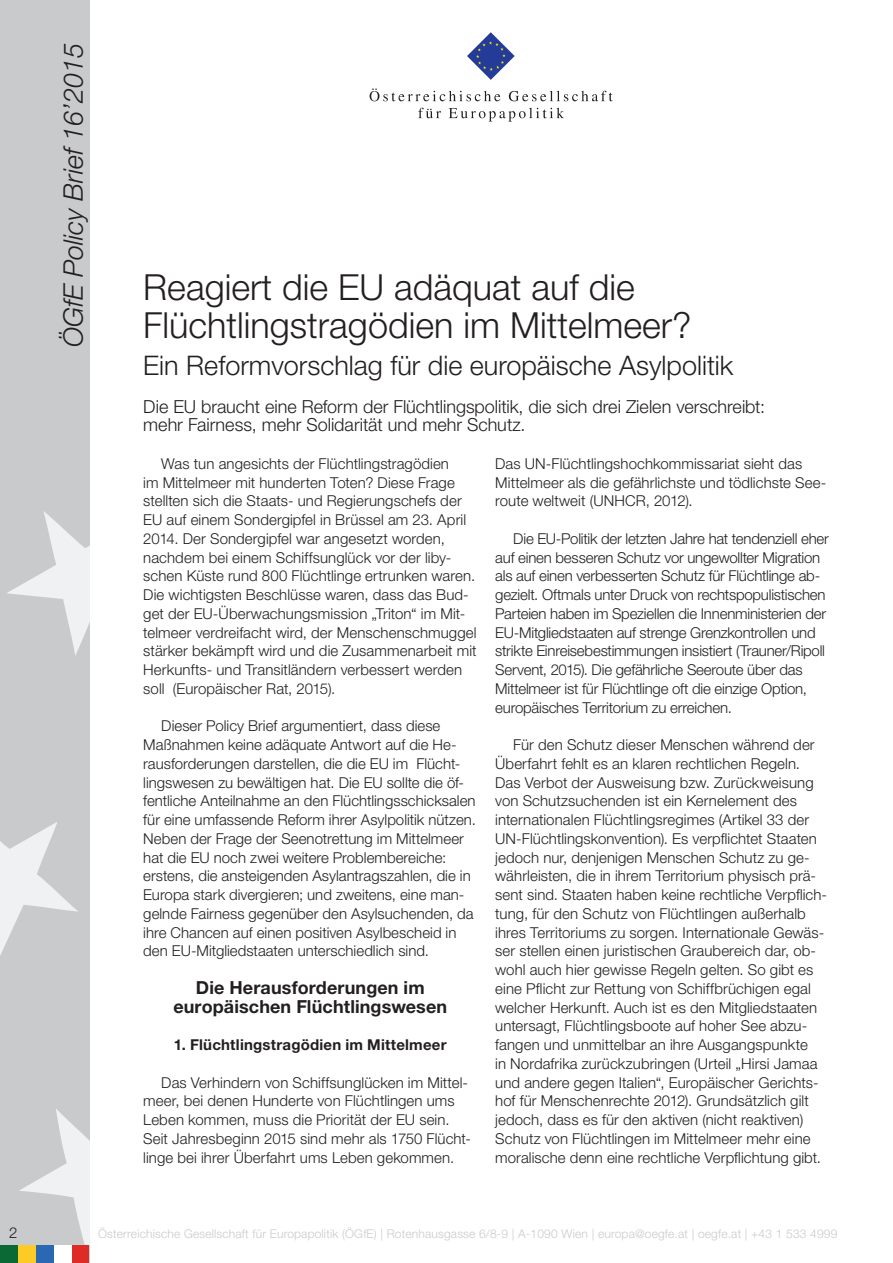
<style>
.page{position:relative;width:893px;height:1263px;background:#fff}
.page>*{position:absolute;margin:0;border:0;box-sizing:border-box;transform-origin:0 0}
.t1{font:300 36px/37.5px "Helvetica Neue LT Std";color:#231f20}
.Untertitel{font:300 27px "Helvetica Neue LT Std";color:#231f20}
.t2{font:italic 300 27px "Helvetica Neue LT Std";color:#231f20}
.Zwischenüberschrift{font:300 18px/18.8px "Helvetica Neue LT Std";color:#231f20}
.Zwischenüberschrift-2{font:700 18px/18.8px "Helvetica Neue LT Std";letter-spacing:.005em;color:#231f20;text-align:center}
.Standard_Paragraph{font:300 15px/18.8px "Helvetica Neue LT Std";letter-spacing:.005em;color:#231f20}
.Standard_Paragraph-2{font:300 15px/18.8px "Helvetica Neue LT Std";letter-spacing:-.015em;color:#231f20}
.Zwischenüberschrift-3{font:700 15px "Helvetica Neue LT Std";letter-spacing:.015em;color:#231f20}
.t3{font:300 12px "Helvetica Neue LT Std";letter-spacing:.015em;color:#c9cacc}
</style>
<div class="page">
<div style="left:0;top:0;width:89px;height:1263px;background:#c9cacc"></div>
<svg style="left:19px;top:1109px;width:70px;height:136px"></svg>
<svg style="left:0;top:822px;width:78px;height:134px"></svg>
<svg style="left:7px;top:511px;width:82px;height:144px"></svg>
<div style="left:18px;top:1245px;width:18px;height:18px;background:#fecb26"></div>
<div style="left:36px;top:1245px;width:18px;height:18px;background:#2b68b3"></div>
<div style="left:71px;top:1245px;width:18px;height:18px;background:#de2b26"></div>
<div style="left:0;top:1245px;width:18px;height:18px;background:#0b6936"></div>
<div style="left:54px;top:1245px;width:17px;height:18px;background:#fff"></div>
<svg style="left:467px;top:32px;width:48px;height:48px"></svg>
<svg style="left:370px;top:88px;width:130px;height:13px"></svg>
<svg style="left:509px;top:91px;width:104px;height:10px"></svg>
<svg style="left:418px;top:108px;width:23px;height:10px"></svg>
<svg style="left:449px;top:108px;width:115px;height:14px"></svg>
<h2 class="t2" style="left:57px;top:347px;width:305px;rotate:-90deg">ÖGfE Policy Brief 16’2015</h2>
<p class="t1" style="left:143px;top:268px;width:550px">Reagiert die EU adäquat auf die<br>Flüchtlingstragödien im Mittelmeer?</p>
<p class="Untertitel" style="left:143px;top:349px;width:592px">Ein Reformvorschlag für die europäische Asylpolitik</p>
<p class="Zwischenüberschrift" style="left:143px;top:396px;width:623px">Die EU braucht eine Reform der Flüchtlingspolitik, die sich drei Zielen verschreibt: mehr Fairness, mehr Solidarität und mehr Schutz.</p>
<p class="Standard_Paragraph" style="left:143px;top:454px;width:335px;text-indent:18px">Was tun angesichts der Flüchtlingstragödien<br>im Mittelmeer mit hunderten Toten? Diese Frage stellten sich die Staats- und Regierungschefs der EU auf einem Sondergipfel in Brüssel am 23. April 2014. Der Sondergipfel war angesetzt worden, nachdem bei einem Schiffsunglück vor der liby&shy;schen Küste rund 800 Flüchtlinge ertrunken waren.<br>Die wichtigsten Beschlüsse waren, dass das Bud&shy;get der EU-Überwachungsmission „Triton“ im Mit&shy;telmeer verdreifacht wird, der Menschenschmuggel stärker bekämpft wird und die Zusammenarbeit mit Herkunfts- und Transitländern verbessert werden soll (Europäischer Rat, 2015).</p>
<p class="Standard_Paragraph" style="left:143px;top:716px;width:334px;text-indent:18px">Dieser Policy Brief argumentiert, dass diese Maßnahmen keine adäquate Antwort auf die He&shy;rausforderungen darstellen, die die EU im Flücht&shy;lingswesen zu bewältigen hat. Die EU sollte die öf&shy;fentliche Anteilnahme an den Flüchtlingsschicksalen für eine umfassende Reform ihrer Asylpolitik nützen.<br>Neben der Frage der Seenotrettung im Mittelmeer hat die EU noch zwei weitere Problembereiche: erstens, die ansteigenden Asylantragszahlen, die in Europa stark divergieren; und zweitens, eine man&shy;gelnde Fairness gegenüber den Asylsuchenden, da ihre Chancen auf einen positiven Asylbescheid in den EU-Mitgliedstaaten unterschiedlich sind.</p>
<p class="Zwischenüberschrift-2" style="left:173px;top:978px;width:275px">Die Herausforderungen im europäischen Flüchtlingswesen</p>
<p class="Zwischenüberschrift-3" style="left:174px;top:1035px;width:274px">1. Flüchtlingstragödien im Mittelmeer</p>
<p class="Standard_Paragraph" style="left:143px;top:1072px;width:329px;text-indent:18px">Das Verhindern von Schiffsunglücken im Mittel&shy;meer, bei denen Hunderte von Flüchtlingen ums Leben kommen, muss die Priorität der EU sein.<br>Seit Jahresbeginn 2015 sind mehr als 1750 Flücht&shy;linge bei ihrer Überfahrt ums Leben gekommen.</p>
<p class="Standard_Paragraph" style="left:495px;top:454px;width:332px">Das UN-Flüchtlingshochkommissariat sieht das<br>Mittelmeer als die gefährlichste und tödlichste See&shy;route weltweit (UNHCR, 2012).</p>
<p class="Standard_Paragraph-2" style="left:495px;top:529px;width:335px;text-indent:18px">Die EU-Politik der letzten Jahre hat tendenziell eher auf einen besseren Schutz vor ungewollter Migration als auf einen verbesserten Schutz für Flüchtlinge ab&shy;gezielt. Oftmals unter Druck von rechtspopulistischen Parteien haben im Speziellen die Innenministerien der EU-Mitgliedstaaten auf strenge Grenzkontrollen und strikte Einreisebestimmungen insistiert (Trauner/Ripoll Servent, 2015). Die gefährliche Seeroute über das Mittelmeer ist für Flüchtlinge oft die einzige Option, europäisches Territorium zu erreichen.</p>
<p class="Standard_Paragraph" style="left:495px;top:735px;width:333px;text-indent:18px">Für den Schutz dieser Menschen während der Überfahrt fehlt es an klaren rechtlichen Regeln.<br>Das Verbot der Ausweisung bzw. Zurückweisung von Schutzsuchenden ist ein Kernelement des internationalen Flüchtlingsregimes (Artikel 33 der UN-Flüchtlingskonvention). Es verpflichtet Staaten jedoch nur, denjenigen Menschen Schutz zu ge&shy;währleisten, die in ihrem Territorium physisch prä&shy;sent sind. Staaten haben keine rechtliche Verpflich&shy;tung, für den Schutz von Flüchtlingen außerhalb ihres Territoriums zu sorgen. Internationale Gewäs&shy;ser stellen einen juristischen Graubereich dar, ob&shy;wohl auch hier gewisse Regeln gelten. So gibt es eine Pflicht zur Rettung von Schiffbrüchigen egal welcher Herkunft. Auch ist es den Mitgliedstaaten untersagt, Flüchtlingsboote auf hoher See abzu&shy;fangen und unmittelbar an ihre Ausgangspunkte<br>in Nordafrika zurückzubringen (Urteil „Hirsi Jamaa und andere gegen Italien“, Europäischer Gerichts&shy;hof für Menschenrechte 2012). Grundsätzlich gilt jedoch, dass es für den aktiven (nicht reaktiven)<br>Schutz von Flüchtlingen im Mittelmeer mehr eine moralische denn eine rechtliche Verpflichtung gibt.</p>
<p class="Standard_Paragraph" style="left:9px;top:1222px;width:10px">2</p>
<p class="t3" style="left:98px;top:1226px;width:741px">Österreichische Gesellschaft für Europapolitik (ÖGfE) | Rotenhausgasse 6/8-9 | A-1090 Wien | europa@oegfe.at | oegfe.at | +43 1 533 4999</p>
</div>
